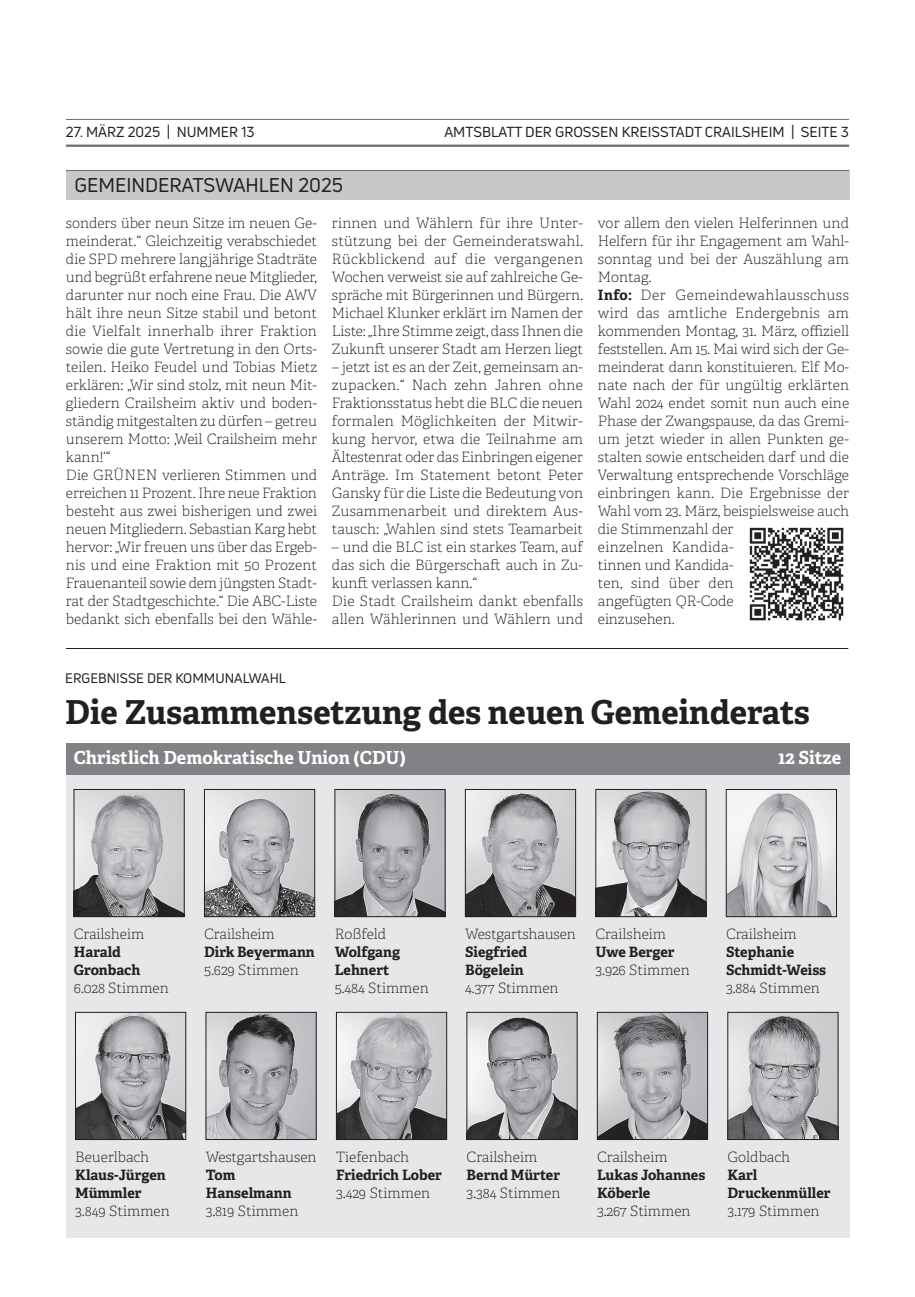
<style>
.page{position:relative;width:915px;height:1297px;background:#fff}
.page>*{position:absolute;margin:0;border:0;box-sizing:border-box;transform-origin:0 0}
.t1{font:700 33px "Adelle";color:#231f20}
.t2{font:19.5px "Uni Neue";color:#231f20}
.t3{font:700 18px "Adelle";color:#fff}
.t4{font:100 14.25px/18px "Adelle";color:#231f20}
.t5{font:700 14.25px/18px "Adelle";color:#231f20}
.t6{font:14.25px "Uni Neue";color:#231f20}
.t7{font:13.5px "Uni Neue";color:#231f20}
.s1{font-weight:700}
</style>
<div class="page">
<hr style="left:66px;top:119px;width:782px;height:1px;background:#6c6d70">
<hr style="left:66px;top:145px;width:782px;height:2px;background:#6c6d70">
<div style="left:66px;top:170px;width:782px;height:30px;background:#c7c8ca"></div>
<hr style="left:66px;top:170px;width:782px;height:1px;background:#6c6d70">
<div style="left:66px;top:769px;width:782px;height:468px;background:#e6e7e9"></div>
<div style="left:66px;top:743px;width:782px;height:32px;background:#808285"></div>
<img style="left:76px;top:791px;width:106px;height:124px">
<div style="left:74px;top:789px;width:110px;height:128px;border:1px solid #231f20"></div>
<img style="left:206px;top:791px;width:107px;height:124px">
<div style="left:204px;top:789px;width:111px;height:128px;border:1px solid #231f20"></div>
<img style="left:336px;top:791px;width:107px;height:124px">
<div style="left:334px;top:789px;width:111px;height:128px;border:1px solid #231f20"></div>
<img style="left:467px;top:791px;width:106px;height:124px">
<div style="left:465px;top:789px;width:110px;height:128px;border:1px solid #231f20"></div>
<img style="left:597px;top:791px;width:107px;height:124px">
<div style="left:595px;top:789px;width:111px;height:128px;border:1px solid #231f20"></div>
<img style="left:727px;top:791px;width:107px;height:124px">
<div style="left:725px;top:789px;width:111px;height:128px;border:1px solid #231f20"></div>
<img style="left:77px;top:1014px;width:107px;height:124px">
<div style="left:75px;top:1012px;width:111px;height:128px;border:1px solid #231f20"></div>
<img style="left:208px;top:1014px;width:106px;height:124px">
<div style="left:206px;top:1012px;width:110px;height:128px;border:1px solid #231f20"></div>
<img style="left:338px;top:1014px;width:107px;height:124px">
<div style="left:336px;top:1012px;width:111px;height:128px;border:1px solid #231f20"></div>
<img style="left:468px;top:1014px;width:107px;height:124px">
<div style="left:466px;top:1012px;width:111px;height:128px;border:1px solid #231f20"></div>
<img style="left:599px;top:1014px;width:106px;height:124px">
<div style="left:597px;top:1012px;width:110px;height:128px;border:1px solid #231f20"></div>
<img style="left:729px;top:1014px;width:107px;height:124px">
<div style="left:727px;top:1012px;width:111px;height:128px;border:1px solid #231f20"></div>
<img style="left:749px;top:527px;width:95px;height:94px">
<hr style="left:66px;top:648px;width:782px;height:1px;background:#231f20">
<p class="t6" style="left:66px;top:123px;width:190px">27. MÄRZ 2025 | NUMMER 13</p>
<p class="t6" style="left:444px;top:123px;width:406px">AMTSBLATT DER GROSSEN KREISSTADT CRAILSHEIM | SEITE 3</p>
<h2 class="t2" style="left:74px;top:173px;width:270px">GEMEINDERATSWAHLEN 2025</h2>
<p class="t4" style="left:66px;top:214px;width:252px">sonders über neun Sitze im neuen Ge&shy;meinderat.“ Gleichzeitig verabschiedet die SPD mehrere langjährige Stadträte und begrüßt erfahrene neue Mitglieder, darunter nur noch eine Frau. Die AWV hält ihre neun Sitze stabil und betont die Vielfalt innerhalb ihrer Fraktion sowie die gute Vertretung in den Orts&shy;teilen. Heiko Feudel und Tobias Mietz erklären: „Wir sind stolz, mit neun Mit&shy;gliedern Crailsheim aktiv und boden&shy;ständig mitgestalten zu dürfen – getreu unserem Motto: ,Weil Crailsheim mehr kann!‘“<br>Die GRÜNEN verlieren Stimmen und erreichen 11 Prozent. Ihre neue Fraktion besteht aus zwei bisherigen und zwei neuen Mitgliedern. Sebastian Karg hebt hervor: „Wir freuen uns über das Ergeb&shy;nis und eine Fraktion mit 50 Prozent Frauenanteil sowie dem jüngsten Stadt&shy;rat der Stadtgeschichte.“ Die ABC-Liste bedankt sich ebenfalls bei den Wähle-</p>
<p class="t4" style="left:332px;top:214px;width:252px;text-align:justify">rinnen und Wählern für ihre Unter&shy;stützung bei der Gemeinderatswahl.<br>Rückblickend auf die vergangenen Wochen verweist sie auf zahlreiche Ge&shy;spräche mit Bürgerinnen und Bürgern.<br>Michael Klunker erklärt im Namen der Liste: „Ihre Stimme zeigt, dass Ihnen die Zukunft unserer Stadt am Herzen liegt</p>
<p class="t4" style="left:597px;top:214px;width:253px">vor allem den vielen Helferinnen und<br>Helfern für ihr Engagement am Wahl&shy;sonntag und bei der Auszählung am<br>Montag.<br><span class="s1">Info:</span> Der Gemeindewahlausschuss wird das amtliche Endergebnis am kommenden Montag, 31. März, offiziell feststellen. Am 15. Mai wird sich der Ge&shy;meinderat dann konstituieren. Elf Mo&shy;nate nach der für ungültig erklärten<br>Wahl 2024 endet somit nun auch eine<br>Phase der Zwangspause, da das Gremi&shy;um jetzt wieder in allen Punkten ge&shy;stalten sowie entscheiden darf und die<br>Verwaltung entsprechende Vorschläge einbringen kann. Die Ergebnisse der<br>Wahl vom 23. März, beispielsweise auch die Stimmenzahl der<br>einzelnen Kandida-<br>tinnen und Kandida-<br>ten, sind über den<br>angefügten QR-Code<br>einzusehen.</p>
<p class="t4" style="left:332px;top:358px;width:252px;text-align:justify">– jetzt ist es an der Zeit, gemeinsam an&shy;zupacken.“ Nach zehn Jahren ohne Fraktionsstatus hebt die BLC die neuen formalen Möglichkeiten der Mitwir&shy;kung hervor, etwa die Teilnahme am Ältestenrat oder das Einbringen eigener Anträge. Im Statement betont Peter Gansky für die Liste die Bedeutung von Zusammenarbeit und direktem Aus&shy;tausch: „Wahlen sind stets Teamarbeit</p>
<p class="t4" style="left:332px;top:538px;width:253px">– und die BLC ist ein starkes Team, auf das sich die Bürgerschaft auch in Zu&shy;kunft verlassen kann.“<br>Die Stadt Crailsheim dankt ebenfalls allen Wählerinnen und Wählern und</p>
<p class="t7" style="left:65px;top:669px;width:222px">ERGEBNISSE DER KOMMUNALWAHL</p>
<h1 class="t1" style="left:65px;top:691px;width:745px">Die Zusammensetzung des neuen Gemeinderats</h1>
<p class="t3" style="left:74px;top:746px;width:333px">Christlich Demokratische Union (CDU)</p>
<p class="t3" style="left:777px;top:746px;width:65px">12 Sitze</p>
<p class="t4" style="left:74px;top:925px;width:72px">Crailsheim</p>
<p class="t5" style="left:74px;top:943px;width:68px">Harald<br>Gronbach</p>
<p class="t4" style="left:74px;top:979px;width:96px">6.028 Stimmen</p>
<p class="t4" style="left:204px;top:925px;width:72px">Crailsheim</p>
<p class="t5" style="left:204px;top:943px;width:112px">Dirk Beyermann</p>
<p class="t4" style="left:204px;top:961px;width:96px">5.629 Stimmen</p>
<p class="t4" style="left:334px;top:925px;width:53px">Roßfeld</p>
<p class="t5" style="left:334px;top:943px;width:67px">Wolfgang<br>Lehnert</p>
<p class="t4" style="left:334px;top:979px;width:95px">5.484 Stimmen</p>
<p class="t4" style="left:465px;top:925px;width:112px">Westgartshausen</p>
<p class="t5" style="left:465px;top:943px;width:64px">Siegfried<br>Bögelein</p>
<p class="t4" style="left:465px;top:979px;width:95px">4.377 Stimmen</p>
<p class="t4" style="left:595px;top:925px;width:72px">Crailsheim</p>
<p class="t5" style="left:595px;top:943px;width:81px">Uwe Berger</p>
<p class="t4" style="left:595px;top:961px;width:96px">3.926 Stimmen</p>
<p class="t4" style="left:725px;top:925px;width:72px">Crailsheim</p>
<p class="t5" style="left:725px;top:943px;width:101px">Stephanie<br>Schmidt-Weiss</p>
<p class="t4" style="left:725px;top:979px;width:95px">3.884 Stimmen</p>
<p class="t4" style="left:75px;top:1148px;width:75px">Beuerlbach</p>
<p class="t5" style="left:75px;top:1166px;width:92px">Klaus-Jürgen<br>Mümmler</p>
<p class="t4" style="left:75px;top:1202px;width:96px">3.849 Stimmen</p>
<p class="t4" style="left:206px;top:1148px;width:112px">Westgartshausen</p>
<p class="t5" style="left:206px;top:1166px;width:87px">Tom<br>Hanselmann</p>
<p class="t4" style="left:206px;top:1202px;width:94px">3.819 Stimmen</p>
<p class="t4" style="left:336px;top:1148px;width:74px">Tiefenbach</p>
<p class="t5" style="left:336px;top:1166px;width:107px">Friedrich Lober</p>
<p class="t4" style="left:336px;top:1184px;width:95px">3.429 Stimmen</p>
<p class="t4" style="left:466px;top:1148px;width:72px">Crailsheim</p>
<p class="t5" style="left:466px;top:1166px;width:95px">Bernd Mürter</p>
<p class="t4" style="left:466px;top:1184px;width:95px">3.384 Stimmen</p>
<p class="t4" style="left:597px;top:1148px;width:72px">Crailsheim</p>
<p class="t5" style="left:597px;top:1166px;width:110px">Lukas Johannes<br>Köberle</p>
<p class="t4" style="left:597px;top:1202px;width:95px">3.267 Stimmen</p>
<p class="t4" style="left:727px;top:1148px;width:64px">Goldbach</p>
<p class="t5" style="left:727px;top:1166px;width:104px">Karl<br>Druckenmüller</p>
<p class="t4" style="left:727px;top:1202px;width:93px">3.179 Stimmen</p>
</div>
